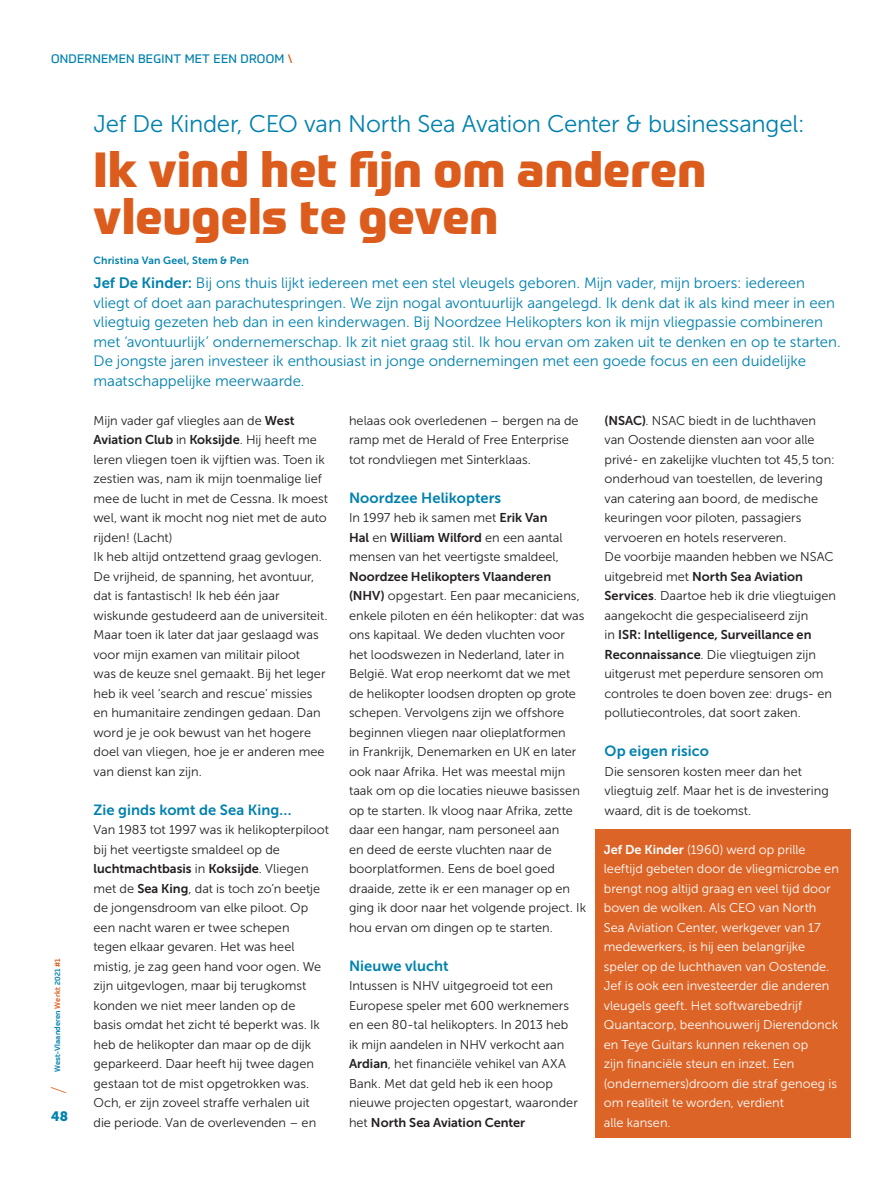
<style>
.page{position:relative;width:893px;height:1191px;background:#fff}
.page>*{position:absolute;margin:0;border:0;box-sizing:border-box;transform-origin:0 0}
._1__Grote_titel{font:800 48px/46.5px "Prometo";letter-spacing:.005em;color:#db5c1c}
._4__Grote_intro{font:24px "Museo Sans 300";letter-spacing:-.01em;color:#0081ad}
.t1{font:100 21px "Prometo";color:#db5c1c}
._3__Intro{font:15px/19.5px "Museo Sans 300";color:#0081ad}
._6__Titel_in_body{font:14.7px "Museo Sans 700";letter-spacing:.005em;color:#0081ad}
.t2{font:13.5px "Museo Slab 900";color:#0081ad}
._5__Body{font:12.75px/19.5px "Museo Sans 300";color:#231f20}
.kader_tekst{font:12.75px/19.5px "Museo Sans 300";color:#fff}
.t3{font:12px "Prometo";letter-spacing:.02em;color:#0081ad}
._2__Auteur_boven{font:10.5px "Museo Sans 700";letter-spacing:.015em;color:#0081ad}
.t4{font:500 7.5px "Prometo";letter-spacing:.02em;color:#0081ad}
.s1{color:#db5c1c}
.s2{font-family:"Museo Sans 700"}
</style>
<div class="page">
<div style="left:595px;top:829px;width:255px;height:308px;background:#dc6427"></div>
<p class="t3" style="left:51px;top:52px;width:243px">ONDERNEMEN BEGINT MET EEN DROOM <span class="s1">\</span></p>
<p class="t4" style="left:53px;top:1072px;width:115px;rotate:-90deg">West-Vlaanderen <span class="s1">Werkt</span> 2021 <span class="s1">#1</span></p>
<h3 class="t1" style="left:46px;top:1094px;width:9px;rotate:-90deg">/</h3>
<p class="t2" style="left:51px;top:1108px;width:18px">48</p>
<p class="_4__Grote_intro" style="left:94px;top:111px;width:713px">Jef De Kinder, CEO van North Sea Avation Center &amp; businessangel:</p>
<p class="_1__Grote_titel" style="left:94px;top:146px;width:614px">Ik vind het fijn om anderen vleugels te geven</p>
<p class="_2__Auteur_boven" style="left:94px;top:255px;width:157px">Christina Van Geel, Stem &amp; Pen</p>
<p class="_3__Intro" style="left:94px;top:273px;width:749px"><span class="s2">Jef De Kinder:</span> Bij ons thuis lijkt iedereen met een stel vleugels geboren. Mijn vader, mijn broers: iedereen vliegt of doet aan parachutespringen. We zijn nogal avontuurlijk aangelegd. Ik denk dat ik als kind meer in een vliegtuig gezeten heb dan in een kinderwagen. Bij Noordzee Helikopters kon ik mijn vliegpassie combineren met ‘avontuurlijk’ ondernemerschap. Ik zit niet graag stil. Ik hou ervan om zaken uit te denken en op te starten.<br>De jongste jaren investeer ik enthousiast in jonge ondernemingen met een goede focus en een duidelijke maatschappelijke meerwaarde.</p>
<p class="_5__Body" style="left:94px;top:410px;width:236px">Mijn vader gaf vliegles aan de <span class="s2">West Aviation Club</span> in <span class="s2">Koksijde</span>. Hij heeft me leren vliegen toen ik vijftien was. Toen ik zestien was, nam ik mijn toenmalige lief mee de lucht in met de Cessna. Ik moest wel, want ik mocht nog niet met de auto rijden! (Lacht)</p>
<p class="_5__Body" style="left:94px;top:547px;width:235px">Ik heb altijd ontzettend graag gevlogen.<br>De vrijheid, de spanning, het avontuur, dat is fantastisch! Ik heb één jaar wiskunde gestudeerd aan de universiteit.<br>Maar toen ik later dat jaar geslaagd was voor mijn examen van militair piloot<br>was de keuze snel gemaakt. Bij het leger heb ik veel ‘search and rescue’ missies en humanitaire zendingen gedaan. Dan word je je ook bewust van het hogere doel van vliegen, hoe je er anderen mee van dienst kan zijn.</p>
<p class="_6__Titel_in_body" style="left:94px;top:801px;width:200px">Zie ginds komt de Sea King…</p>
<p class="_5__Body" style="left:94px;top:820px;width:237px">Van 1983 tot 1997 was ik helikopterpiloot bij het veertigste smaldeel op de <span class="s2">luchtmachtbasis</span> in <span class="s2">Koksijde</span>. Vliegen met de <span class="s2">Sea King</span>, dat is toch zo’n beetje de jongensdroom van elke piloot. Op een nacht waren er twee schepen<br>tegen elkaar gevaren. Het was heel mistig, je zag geen hand voor ogen. We zijn uitgevlogen, maar bij terugkomst konden we niet meer landen op de<br>basis omdat het zicht té beperkt was. Ik heb de helikopter dan maar op de dijk geparkeerd. Daar heeft hij twee dagen gestaan tot de mist opgetrokken was.<br>Och, er zijn zoveel straffe verhalen uit die periode. Van de overlevenden – en</p>
<p class="_5__Body" style="left:604px;top:410px;width:232px"><span class="s2">(NSAC)</span>. NSAC biedt in de luchthaven van Oostende diensten aan voor alle privé- en zakelijke vluchten tot 45,5 ton: onderhoud van toestellen, de levering van catering aan boord, de medische keuringen voor piloten, passagiers vervoeren en hotels reserveren.</p>
<p class="_5__Body" style="left:604px;top:547px;width:233px">De voorbije maanden hebben we NSAC uitgebreid met <span class="s2">North Sea Aviation Services</span>. Daartoe heb ik drie vliegtuigen aangekocht die gespecialiseerd zijn<br>in <span class="s2">ISR: Intelligence, Surveillance en Reconnaissance</span>. Die vliegtuigen zijn uitgerust met peperdure sensoren om controles te doen boven zee: drugs- en pollutiecontroles, dat soort zaken.</p>
<p class="_6__Titel_in_body" style="left:604px;top:743px;width:106px">Op eigen risico</p>
<p class="_5__Body" style="left:604px;top:761px;width:226px">Die sensoren kosten meer dan het vliegtuig zelf. Maar het is de investering waard, dit is de toekomst.</p>
<p class="kader_tekst" style="left:604px;top:839px;width:237px"><span class="s2">Jef De Kinder</span> (1960) werd op prille leeftijd gebeten door de vliegmicrobe en brengt nog altijd graag en veel tijd door boven de wolken. Als CEO van North Sea Aviation Center, werkgever van 17 medewerkers, is hij een belangrijke speler op de luchthaven van Oostende.<br>Jef is ook een investeerder die anderen vleugels geeft. Het softwarebedrijf Quantacorp, beenhouwerij Dierendonck en Teye Guitars kunnen rekenen op<br>zijn financiële steun en inzet. Een (ondernemers)droom die straf genoeg is om realiteit te worden, verdient<br>alle kansen.</p>
<p class="_5__Body" style="left:349px;top:410px;width:231px">helaas ook overledenen – bergen na de ramp met de Herald of Free Enterprise tot rondvliegen met Sinterklaas.</p>
<p class="_6__Titel_in_body" style="left:349px;top:489px;width:154px">Noordzee Helikopters</p>
<p class="_5__Body" style="left:349px;top:508px;width:239px">In 1997 heb ik samen met <span class="s2">Erik Van<br>Hal</span> en <span class="s2">William Wilford</span> en een aantal mensen van het veertigste smaldeel, <span class="s2">Noordzee Helikopters Vlaanderen (NHV)</span> opgestart. Een paar mecaniciens, enkele piloten en één helikopter: dat was ons kapitaal. We deden vluchten voor het loodswezen in Nederland, later in België. Wat erop neerkomt dat we met de helikopter loodsen dropten op grote schepen. Vervolgens zijn we offshore beginnen vliegen naar olieplatformen<br>in Frankrijk, Denemarken en UK en later ook naar Afrika. Het was meestal mijn taak om op die locaties nieuwe basissen op te starten. Ik vloog naar Afrika, zette daar een hangar, nam personeel aan<br>en deed de eerste vluchten naar de boorplatformen. Eens de boel goed draaide, zette ik er een manager op en ging ik door naar het volgende project. Ik hou ervan om dingen op te starten.</p>
<p class="_6__Titel_in_body" style="left:349px;top:957px;width:101px">Nieuwe vlucht</p>
<p class="_5__Body" style="left:349px;top:976px;width:230px">Intussen is NHV uitgegroeid tot een Europese speler met 600 werknemers en een 80-tal helikopters. In 2013 heb ik mijn aandelen in NHV verkocht aan <span class="s2">Ardian</span>, het financiële vehikel van AXA Bank. Met dat geld heb ik een hoop nieuwe projecten opgestart, waaronder het <span class="s2">North Sea Aviation Center</span></p>
</div>
